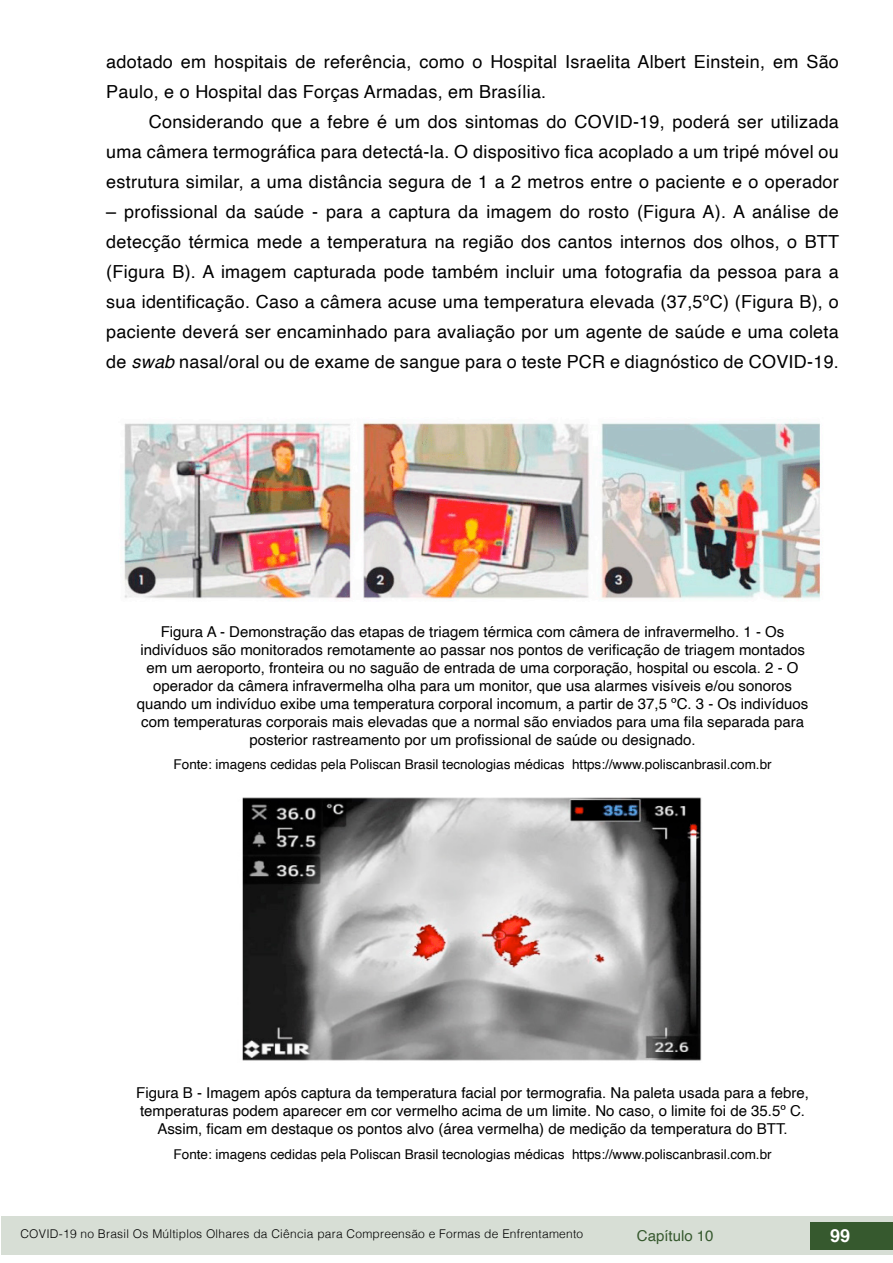
<style>
.page{position:relative;width:893px;height:1263px;background:#fff}
.page>*{position:absolute;margin:0;border:0;box-sizing:border-box;transform-origin:0 0}
.txt{font:18px/30px "Helvetica";letter-spacing:.015em;color:#000;text-align:justify}
.t1{font:700 18px "Helvetica";color:#fff}
.info_tab_gra_imag{font:15px/18px "Helvetica";color:#000;text-align:center}
.t2{font:15px "Helvetica";color:#36592e}
.fonte_tab_gra_imag{font:13.5px "Helvetica";color:#000}
.t3{font:300 12px "Helvetica";letter-spacing:.02em;color:#000}
.s1{font-style:italic}
</style>
<div class="page">
<div style="left:1px;top:1216px;width:891px;height:38px;background:#d7ded5"></div>
<div style="left:810px;top:1222px;width:83px;height:27px;background:#36592e"></div>
<img style="left:123px;top:420px;width:697px;height:181px">
<img style="left:242px;top:798px;width:460px;height:263px">
<p class="txt" style="left:106px;top:47px;width:734px">adotado em hospitais de referência, como o Hospital Israelita Albert Einstein, em São<br>Paulo, e o Hospital das Forças Armadas, em Brasília.</p>
<p class="txt" style="left:106px;top:107px;width:734px;text-indent:43px">Considerando que a febre é um dos sintomas do COVID-19, poderá ser utilizada uma câmera termográfica para detectá-la. O dispositivo fica acoplado a um tripé móvel ou estrutura similar, a uma distância segura de 1 a 2 metros entre o paciente e o operador</p>
<p class="txt" style="left:106px;top:197px;width:734px">– profissional da saúde - para a captura da imagem do rosto (Figura A). A análise de detecção térmica mede a temperatura na região dos cantos internos dos olhos, o BTT (Figura B). A imagem capturada pode também incluir uma fotografia da pessoa para a sua identificação. Caso a câmera acuse uma temperatura elevada (37,5ºC) (Figura B), o paciente deverá ser encaminhado para avaliação por um agente de saúde e uma coleta de <span class="s1">swab</span> nasal/oral ou de exame de sangue para o teste PCR e diagnóstico de COVID-19.</p>
<p class="info_tab_gra_imag" style="left:137px;top:623px;width:673px">Figura A - Demonstração das etapas de triagem térmica com câmera de infravermelho. 1 - Os indivíduos são monitorados remotamente ao passar nos pontos de verificação de triagem montados em um aeroporto, fronteira ou no saguão de entrada de uma corporação, hospital ou escola. 2 - O operador da câmera infravermelha olha para um monitor, que usa alarmes visíveis e/ou sonoros quando um indivíduo exibe uma temperatura corporal incomum, a partir de 37,5 ºC. 3 - Os indivíduos com temperaturas corporais mais elevadas que a normal são enviados para uma fila separada para posterior rastreamento por um profissional de saúde ou designado.</p>
<p class="fonte_tab_gra_imag" style="left:174px;top:754px;width:600px">Fonte: imagens cedidas pela Poliscan Brasil tecnologias médicas https://www.poliscanbrasil.com.br</p>
<p class="info_tab_gra_imag" style="left:136px;top:1084px;width:674px">Figura B - Imagem após captura da temperatura facial por termografia. Na paleta usada para a febre, temperaturas podem aparecer em cor vermelho acima de um limite. No caso, o limite foi de 35.5º C.<br>Assim, ficam em destaque os pontos alvo (área vermelha) de medição da temperatura do BTT.</p>
<p class="fonte_tab_gra_imag" style="left:174px;top:1143px;width:600px">Fonte: imagens cedidas pela Poliscan Brasil tecnologias médicas https://www.poliscanbrasil.com.br</p>
<p class="t3" style="left:20px;top:1224px;width:564px">COVID-19 no Brasil Os Múltiplos Olhares da Ciência para Compreensão e Formas de Enfrentamento</p>
<p class="t2" style="left:637px;top:1224px;width:78px">Capítulo 10</p>
<p class="t1" style="left:830px;top:1221px;width:22px">99</p>
</div>
